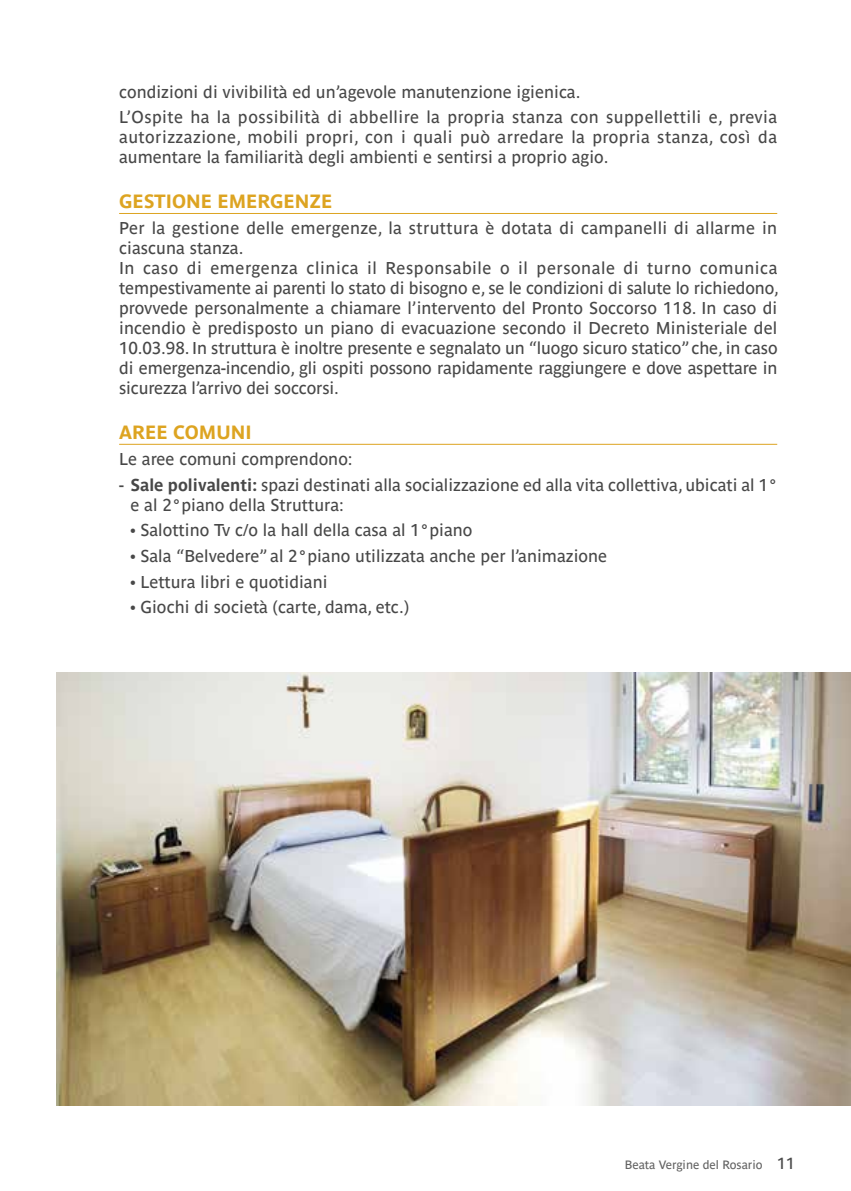
<style>
.page{position:relative;width:851px;height:1191px;background:#fff}
.page>*{position:absolute;margin:0;border:0;box-sizing:border-box;transform-origin:0 0}
.t1{font:700 19px "Parisine Ptf";color:#dda421}
.t2{font:17px/20px "Parisine Ptf";color:#484848}
.t3{font:17px/25.6px "Parisine Ptf";letter-spacing:.025em;color:#484848}
.t4{font:12px "Parisine Ptf";color:#636363}
.s1{font-weight:700}
.s2{font-size:16px;color:#484848}
</style>
<div class="page">
<hr style="left:119px;top:213px;width:658px;height:1px;background:#dda421">
<hr style="left:119px;top:444px;width:658px;height:1px;background:#dda421">
<img style="left:57px;top:672px;width:793px;height:434px">
<p class="t3" style="left:119px;top:77px;width:659px">condizioni di vivibilità ed un’agevole manutenzione igienica.<br>L’Ospite ha la possibilità di abbellire la propria stanza con suppellettili e, previa</p>
<p class="t3" style="left:119px;top:126px;width:659px;line-height:20px">autorizzazione, mobili propri, con i quali può arredare la propria stanza, così da aumentare la familiarità degli ambienti e sentirsi a proprio agio.</p>
<p class="t1" style="left:119px;top:187px;width:215px">GESTIONE EMERGENZE</p>
<p class="t2" style="left:119px;top:217px;width:661px">Per la gestione delle emergenze, la struttura è dotata di campanelli di allarme in ciascuna stanza.<br>In caso di emergenza clinica il Responsabile o il personale di turno comunica tempestivamente ai parenti lo stato di bisogno e, se le condizioni di salute lo richiedono, provvede personalmente a chiamare l’intervento del Pronto Soccorso 118. In caso di incendio è predisposto un piano di evacuazione secondo il Decreto Ministeriale del 10.03.98. In struttura è inoltre presente e segnalato un “luogo sicuro statico” che, in caso di emergenza-incendio, gli ospiti possono rapidamente raggiungere e dove aspettare in sicurezza l’arrivo dei soccorsi.</p>
<p class="t1" style="left:119px;top:418px;width:134px">AREE COMUNI</p>
<p class="t2" style="left:119px;top:447px;width:235px">Le aree comuni comprendono:</p>
<p class="t2" style="left:130px;top:473px;width:648px;text-indent:-11px">- <span class="s1">Sale polivalenti:</span> spazi destinati alla socializzazione ed alla vita collettiva, ubicati al 1° e al 2°piano della Struttura:</p>
<p class="t2" style="left:130px;top:519px;width:343px">• Salottino Tv c/o la hall della casa al 1°piano</p>
<p class="t2" style="left:130px;top:544px;width:478px">• Sala “Belvedere” al 2°piano utilizzata anche per l’animazione</p>
<p class="t2" style="left:130px;top:570px;width:198px">• Lettura libri e quotidiani</p>
<p class="t2" style="left:130px;top:596px;width:280px">• Giochi di società (carte, dama, etc.)</p>
<p class="t4" style="left:624px;top:1155px;width:172px">Beata Vergine del Rosario <span class="s2">11</span></p>
</div>
